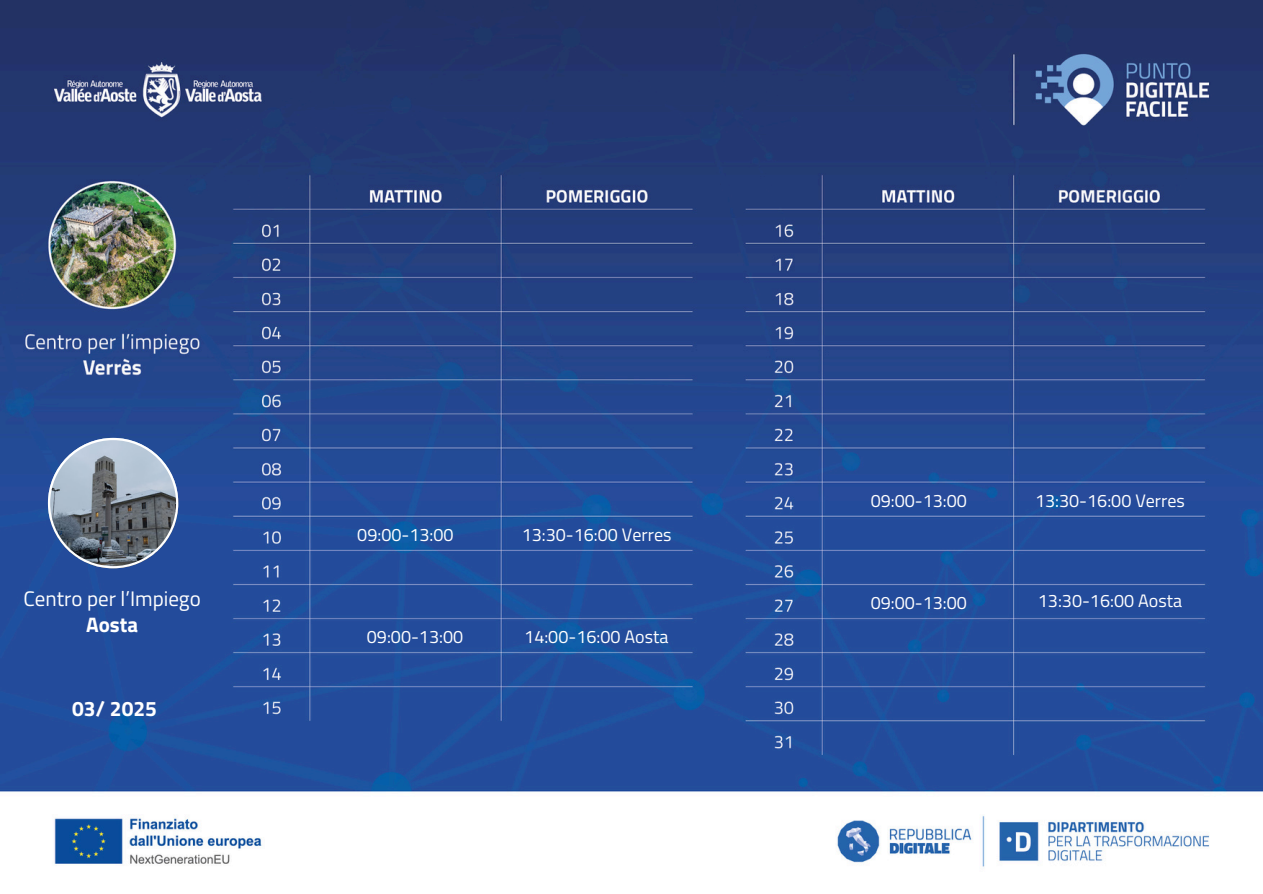
<style>
.page{position:relative;width:1263px;height:894px;background:#fff}
.page>*{position:absolute;margin:0;border:0;box-sizing:border-box;transform-origin:0 0}
.t1{font:21px "Titillium Web";color:#fff}
.t2{font:700 21px "Titillium Web";color:#fff}
.t3{font:18px "Titillium Web";color:#fff}
</style>
<div class="page">
<img style="left:0;top:0;width:1262px;height:868px">
<svg style="left:48px;top:438px;width:130px;height:130px;background:#72829a"></svg>
<p class="t1" style="left:23px;top:582px;width:179px">Centro per l’Impiego</p>
<p class="t2" style="left:86px;top:607px;width:54px">Aosta</p>
<p class="t2" style="left:72px;top:691px;width:86px">03/ 2025</p>
<p class="t3" style="left:357px;top:520px;width:98px">09:00-13:00</p>
<p class="t3" style="left:522px;top:521px;width:151px">13:30-16:00 Verres</p>
<p class="t3" style="left:367px;top:622px;width:98px">09:00-13:00</p>
<p class="t3" style="left:524px;top:622px;width:146px">14:00-16:00 Aosta</p>
<p class="t3" style="left:871px;top:486px;width:98px">09:00-13:00</p>
<p class="t3" style="left:871px;top:588px;width:98px">09:00-13:00</p>
<h2 class="t3" style="left:1035px;top:486px;width:151px">13:30-16:00 Verres</h2>
<p class="t3" style="left:1038px;top:586px;width:146px">13:30-16:00 Aosta</p>
</div>
